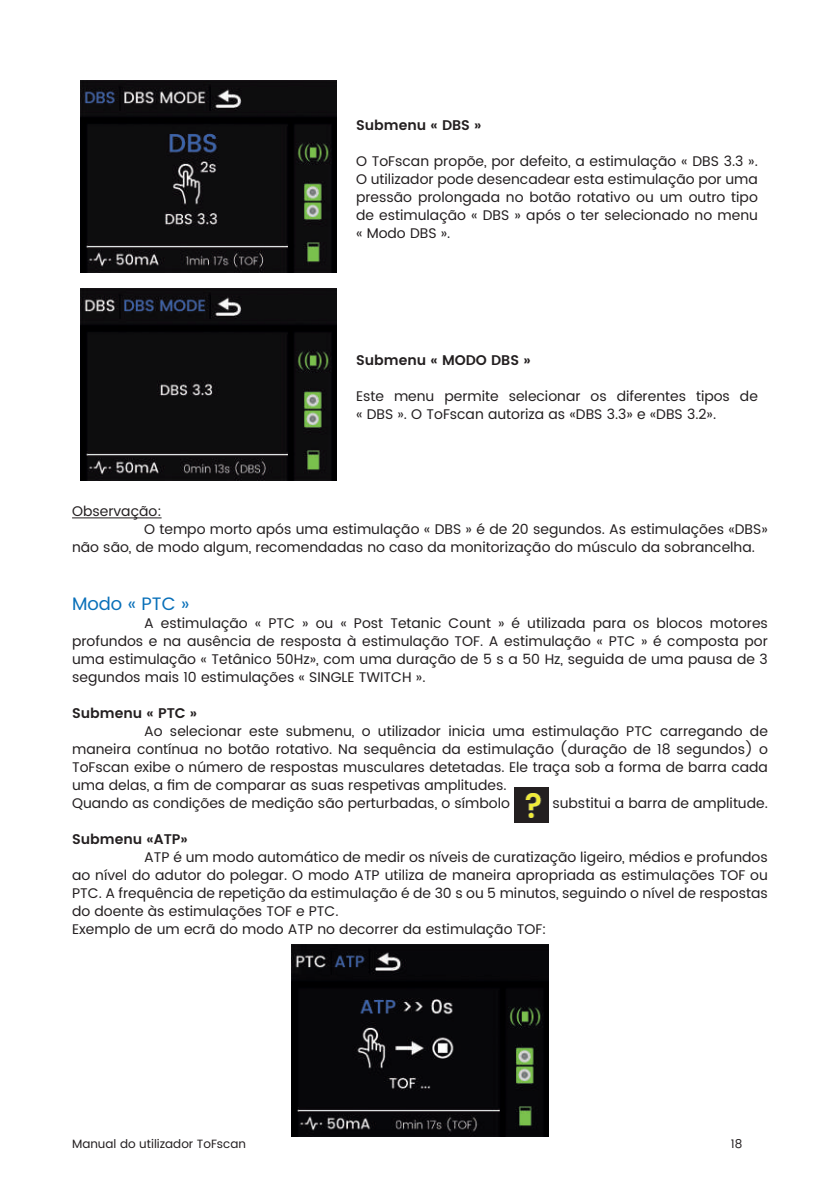
<style>
.page{position:relative;width:840px;height:1191px;background:#fff}
.page>*{position:absolute;margin:0;border:0;box-sizing:border-box;transform-origin:0 0}
.t1{font:18px "Poppins";color:#0970b9}
.t2{font:14px/18px "Poppins";color:#231f20}
.t3{font:600 14px "Poppins";color:#231f20}
.t4{font:12px "Poppins";color:#231f20}
</style>
<div class="page">
<hr style="left:72px;top:517px;width:89px;height:1px;background:#231f20">
<img style="left:80px;top:80px;width:256px;height:192px">
<img style="left:80px;top:288px;width:256px;height:192px">
<img style="left:514px;top:788px;width:34px;height:34px">
<img style="left:292px;top:944px;width:256px;height:192px">
<p class="t3" style="left:356px;top:114px;width:127px">Submenu « DBS »</p>
<p class="t2" style="left:356px;top:152px;width:403px;text-align:justify">O ToFscan propõe, por defeito, a estimulação « DBS 3.3 ».<br>O utilizador pode desencadear esta estimulação por uma pressão prolongada no botão rotativo ou um outro tipo de estimulação « DBS » após o ter selecionado no menu « Modo DBS ».</p>
<p class="t3" style="left:356px;top:349px;width:176px">Submenu « MODO DBS »</p>
<p class="t2" style="left:356px;top:387px;width:403px">Este menu permite selecionar os diferentes tipos de « DBS ». O ToFscan autoriza as «DBS 3.3» e «DBS 3.2».</p>
<p class="t2" style="left:72px;top:502px;width:91px">Observação:</p>
<p class="t2" style="left:144px;top:521px;width:625px">O tempo morto após uma estimulação « DBS » é de 20 segundos. As estimulações «DBS»</p>
<p class="t2" style="left:72px;top:539px;width:684px">não são, de modo algum, recomendadas no caso da monitorização do músculo da sobrancelha.</p>
<p class="t1" style="left:72px;top:590px;width:119px">Modo « PTC »</p>
<p class="t2" style="left:72px;top:614px;width:697px;text-align:justify;text-indent:72px">A estimulação « PTC » ou « Post Tetanic Count » é utilizada para os blocos motores profundos e na ausência de resposta à estimulação TOF. A estimulação « PTC » é composta por uma estimulação « Tetânico 50Hz», com uma duração de 5 s a 50 Hz, seguida de uma pausa de 3 segundos mais 10 estimulações « SINGLE TWITCH ».</p>
<p class="t3" style="left:72px;top:702px;width:126px">Submenu « PTC »</p>
<p class="t2" style="left:72px;top:722px;width:697px;text-indent:72px">Ao selecionar este submenu, o utilizador inicia uma estimulação PTC carregando de maneira contínua no botão rotativo. Na sequência da estimulação (duração de 18 segundos) o ToFscan exibe o número de respostas musculares detetadas. Ele traça sob a forma de barra cada uma delas, a fim de comparar as suas respetivas amplitudes.<br>Quando as condições de medição são perturbadas, o símbolo</p>
<p class="t2" style="left:552px;top:794px;width:217px">substitui a barra de amplitude.</p>
<p class="t3" style="left:72px;top:828px;width:117px">Submenu «ATP»</p>
<p class="t2" style="left:72px;top:848px;width:697px;text-indent:72px">ATP é um modo automático de medir os níveis de curatização ligeiro, médios e profundos ao nível do adutor do polegar. O modo ATP utiliza de maneira apropriada as estimulações TOF ou PTC. A frequência de repetição da estimulação é de 30 s ou 5 minutos, seguindo o nível de respostas do doente às estimulações TOF e PTC.<br>Exemplo de um ecrã do modo ATP no decorrer da estimulação TOF:</p>
<p class="t4" style="left:72px;top:1135px;width:175px">Manual do utilizador ToFscan</p>
<p class="t4" style="left:730px;top:1135px;width:13px">18</p>
</div>
